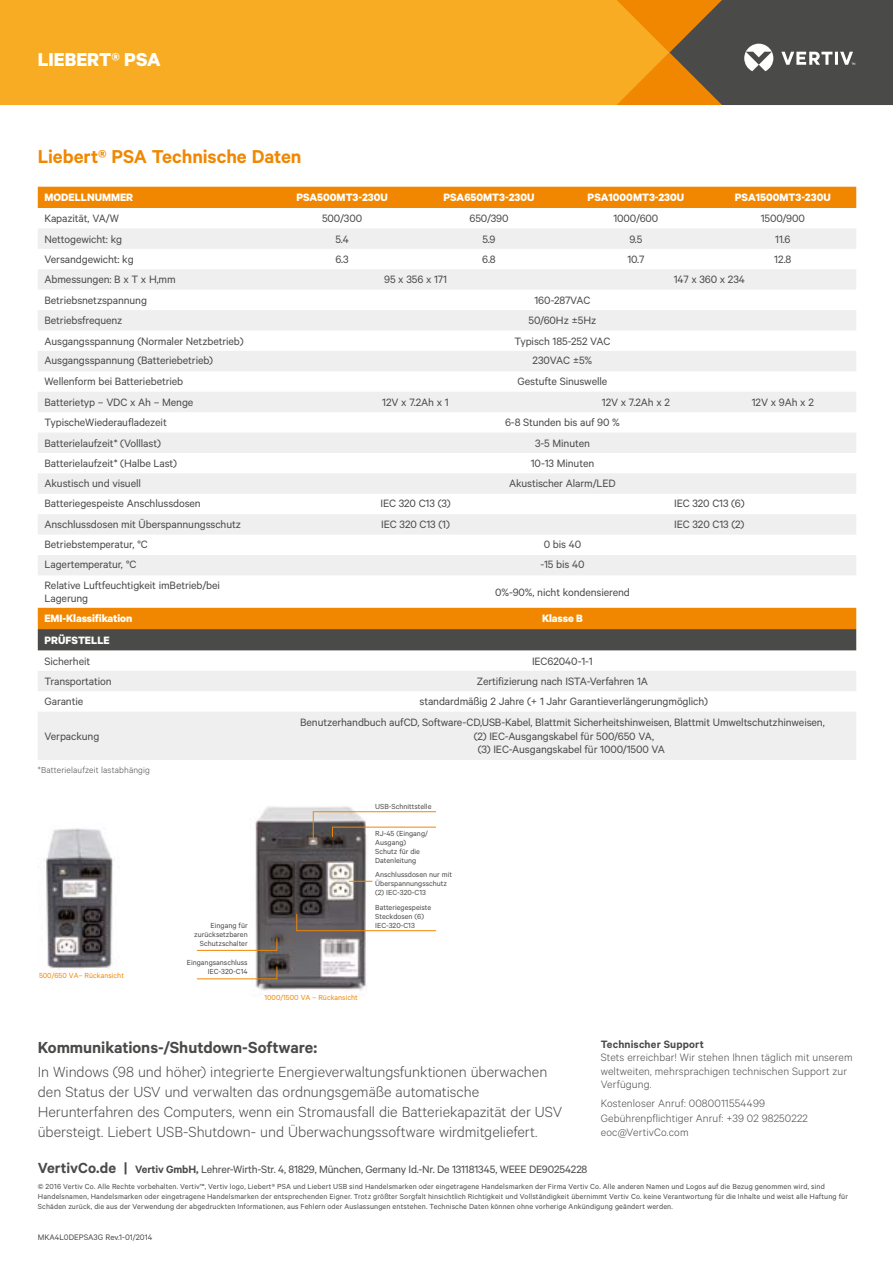
<style>
.page{position:relative;width:893px;height:1263px;background:#fff}
.page>*{position:absolute;margin:0;border:0;box-sizing:border-box;transform-origin:0 0}
.t1{font:600 21px "Calibre";color:#f18700}
.t2{font:700 21px "Calibre";color:#fff}
.t3{font:600 18px "Calibre";letter-spacing:-.005em;color:#4a4a49}
.t4{font:300 16.5px/19.8px "Calibre";color:#4a4a49}
.t5{font:12px/13.5px "Calibre";letter-spacing:-.01em;color:#4a4a49}
.t6{font:300 12px/13.5px "Calibre";letter-spacing:.01em;color:#4a4a49}
.t7{font:700 12px "Calibre";color:#fff}
.t8{font:600 12px "Calibre";letter-spacing:.015em;color:#4a4a49}
.t9{font:300 9.75px "Calibre";letter-spacing:.015em;color:#4a4a49}
.t10{font:9px "Calibre";color:#4a4a49}
.t11{font:8.25px/9px "Calibre";letter-spacing:.015em;color:#4a4a49}
.t12{font:8.25px "Calibre";color:#f18700}
.s1{font-weight:600;font-size:16.5px}
.s2{font-weight:600}
</style>
<div class="page">
<div style="left:0;top:0;width:595px;height:105px;background:#f8ac24"></div>
<svg style="left:595px;top:0;width:298px;height:105px;background:#88693b"></svg>
<div style="left:38px;top:187px;width:818px;height:21px;background:#f18700"></div>
<svg style="left:38px;top:229px;width:818px;height:531px;fill:#f0efef"></svg>
<svg style="left:38px;top:608px;width:818px;height:42px;background:#9d6824"></svg>
<img style="left:46px;top:828px;width:67px;height:142px">
<img style="left:249px;top:806px;width:122px;height:185px">
<svg style="left:349px;top:881px;width:23px;height:1px"></svg>
<svg style="left:296px;top:913px;width:140px;height:18px"></svg>
<svg style="left:196px;top:966px;width:82px;height:13px"></svg>
<svg style="left:313px;top:811px;width:123px;height:29px"></svg>
<svg style="left:196px;top:937px;width:82px;height:14px"></svg>
<h1 class="t2" style="left:38px;top:46px;width:124px">LIEBERT® PSA</h1>
<h1 class="t1" style="left:38px;top:144px;width:265px">Liebert® PSA Technische Daten</h1>
<p class="t7" style="left:45px;top:190px;width:90px">MODELLNUMMER</p>
<p class="t7" style="left:296px;top:190px;width:93px">PSA500MT3-230U</p>
<p class="t7" style="left:444px;top:190px;width:92px">PSA650MT3-230U</p>
<p class="t7" style="left:588px;top:190px;width:98px">PSA1000MT3-230U</p>
<p class="t7" style="left:735px;top:190px;width:97px">PSA1500MT3-230U</p>
<p class="t5" style="left:45px;top:211px;width:76px">Kapazität, VA/W</p>
<p class="t5" style="left:322px;top:211px;width:42px">500/300</p>
<p class="t5" style="left:469px;top:211px;width:41px">650/390</p>
<p class="t5" style="left:613px;top:211px;width:46px">1000/600</p>
<p class="t5" style="left:761px;top:211px;width:46px">1500/900</p>
<p class="t5" style="left:45px;top:232px;width:79px">Nettogewicht: kg</p>
<p class="t5" style="left:335px;top:232px;width:15px">5.4</p>
<p class="t5" style="left:482px;top:232px;width:15px">5.9</p>
<p class="t5" style="left:629px;top:232px;width:14px">9.5</p>
<p class="t5" style="left:775px;top:232px;width:17px">11.6</p>
<p class="t5" style="left:45px;top:252px;width:91px">Versandgewicht: kg</p>
<p class="t5" style="left:335px;top:252px;width:15px">6.3</p>
<p class="t5" style="left:482px;top:252px;width:15px">6.8</p>
<p class="t5" style="left:627px;top:252px;width:18px">10.7</p>
<p class="t5" style="left:774px;top:252px;width:19px">12.8</p>
<p class="t5" style="left:45px;top:272px;width:133px">Abmessungen: B x T x H,mm</p>
<p class="t5" style="left:384px;top:272px;width:64px">95 x 356 x 171</p>
<p class="t5" style="left:674px;top:272px;width:73px">147 x 360 x 234</p>
<p class="t5" style="left:45px;top:293px;width:104px">Betriebsnetzspannung</p>
<p class="t5" style="left:534px;top:293px;width:57px">160-287VAC</p>
<p class="t5" style="left:45px;top:313px;width:79px">Betriebsfrequenz</p>
<p class="t5" style="left:529px;top:313px;width:69px">50/60Hz ±5Hz</p>
<p class="t5" style="left:45px;top:334px;width:200px">Ausgangsspannung (Normaler Netzbetrieb)</p>
<p class="t5" style="left:514px;top:334px;width:98px">Typisch 185-252 VAC</p>
<p class="t5" style="left:45px;top:353px;width:170px">Ausgangsspannung (Batteriebetrieb)</p>
<p class="t5" style="left:533px;top:353px;width:61px">230VAC ±5%</p>
<p class="t5" style="left:45px;top:374px;width:140px">Wellenform bei Batteriebetrieb</p>
<p class="t5" style="left:518px;top:374px;width:91px">Gestufte Sinuswelle</p>
<p class="t5" style="left:45px;top:395px;width:150px">Batterietyp – VDC x Ah – Menge</p>
<p class="t5" style="left:382px;top:395px;width:68px">12V x 7.2Ah x 1</p>
<p class="t5" style="left:602px;top:395px;width:70px">12V x 7.2Ah x 2</p>
<p class="t5" style="left:752px;top:395px;width:64px">12V x 9Ah x 2</p>
<p class="t5" style="left:45px;top:415px;width:124px">TypischeWiederaufladezeit</p>
<p class="t5" style="left:505px;top:415px;width:116px">6-8 Stunden bis auf 90 %</p>
<p class="t5" style="left:45px;top:436px;width:118px">Batterielaufzeit* (Volllast)</p>
<p class="t5" style="left:535px;top:436px;width:56px">3-5 Minuten</p>
<p class="t5" style="left:45px;top:456px;width:134px">Batterielaufzeit* (Halbe Last)</p>
<p class="t5" style="left:531px;top:456px;width:65px">10-13 Minuten</p>
<p class="t5" style="left:45px;top:476px;width:98px">Akustisch und visuell</p>
<p class="t5" style="left:509px;top:476px;width:108px">Akustischer Alarm/LED</p>
<p class="t5" style="left:45px;top:496px;width:158px">Batteriegespeiste Anschlussdosen</p>
<p class="t5" style="left:380px;top:496px;width:72px">IEC 320 C13 (3)</p>
<p class="t5" style="left:674px;top:496px;width:72px">IEC 320 C13 (6)</p>
<p class="t5" style="left:45px;top:517px;width:198px">Anschlussdosen mit Überspannungsschutz</p>
<p class="t5" style="left:381px;top:517px;width:70px">IEC 320 C13 (1)</p>
<p class="t5" style="left:674px;top:517px;width:72px">IEC 320 C13 (2)</p>
<p class="t5" style="left:45px;top:537px;width:105px">Betriebstemperatur, °C</p>
<p class="t5" style="left:544px;top:537px;width:39px">0 bis 40</p>
<p class="t5" style="left:45px;top:557px;width:93px">Lagertemperatur, °C</p>
<p class="t5" style="left:540px;top:557px;width:46px">-15 bis 40</p>
<p class="t5" style="left:45px;top:578px;width:177px">Relative Luftfeuchtigkeit imBetrieb/bei<br>Lagerung</p>
<p class="t5" style="left:495px;top:585px;width:136px">0%-90%, nicht kondensierend</p>
<p class="t7" style="left:45px;top:611px;width:89px">EMI-Klassifikation</p>
<p class="t7" style="left:542px;top:611px;width:42px">Klasse B</p>
<p class="t7" style="left:45px;top:633px;width:67px">PRÜFSTELLE</p>
<p class="t5" style="left:45px;top:654px;width:47px">Sicherheit</p>
<p class="t5" style="left:532px;top:654px;width:62px">IEC62040-1-1</p>
<p class="t5" style="left:45px;top:674px;width:69px">Transportation</p>
<p class="t5" style="left:477px;top:674px;width:173px">Zertifizierung nach ISTA-Verfahren 1A</p>
<p class="t5" style="left:45px;top:694px;width:40px">Garantie</p>
<p class="t5" style="left:420px;top:694px;width:290px">standardmäßig 2 Jahre (+ 1 Jahr Garantieverlängerungmöglich)</p>
<p class="t5" style="left:45px;top:729px;width:56px">Verpackung</p>
<p class="t5" style="left:300px;top:715px;width:526px">Benutzerhandbuch aufCD, Software-CD,USB-Kabel, Blattmit Sicherheitshinweisen, Blattmit Umweltschutzhinweisen,</p>
<p class="t5" style="left:474px;top:729px;width:182px">(2) IEC-Ausgangskabel für 500/650 VA,</p>
<p class="t5" style="left:478px;top:742px;width:189px">(3) IEC-Ausgangskabel für 1000/1500 VA</p>
<p class="t9" style="left:38px;top:765px;width:114px">*Batterielaufzeit lastabhängig</p>
<p class="t12" style="left:39px;top:971px;width:86px">500/650 VA– Rückansicht</p>
<p class="t11" style="left:375px;top:801px;width:58px">USB-Schnittstelle</p>
<p class="t11" style="left:375px;top:829px;width:54px">RJ-45 (Eingang/<br>Ausgang)<br>Schutz für die<br>Datenleitung</p>
<p class="t11" style="left:375px;top:870px;width:78px">Anschlussdosen nur mit<br>Überspannungsschutz (2) IEC-320-C13</p>
<p class="t11" style="left:375px;top:902px;width:58px">Batteriegespeiste<br>Steckdosen (6)</p>
<p class="t11" style="left:211px;top:920px;width:39px">Eingang für</p>
<p class="t11" style="left:375px;top:920px;width:41px">IEC-320-C13</p>
<p class="t11" style="left:194px;top:929px;width:55px;text-align:right">zurücksetzbaren<br>Schutzschalter</p>
<p class="t11" style="left:187px;top:958px;width:62px;text-align:right">Eingangsanschluss<br>IEC-320-C14</p>
<p class="t12" style="left:264px;top:993px;width:95px">1000/1500 VA – Rückansicht</p>
<h2 class="t3" style="left:38px;top:1037px;width:281px">Kommunikations-/Shutdown-Software:</h2>
<p class="t4" style="left:38px;top:1061px;width:526px">In Windows (98 und höher) integrierte Energieverwaltungsfunktionen überwachen den Status der USV und verwalten das ordnungsgemäße automatische Herunterfahren des Computers, wenn ein Stromausfall die Batteriekapazität der USV übersteigt. Liebert USB-Shutdown- und Überwachungssoftware wirdmitgeliefert.</p>
<p class="t8" style="left:601px;top:1037px;width:105px">Technischer Support</p>
<p class="t6" style="left:601px;top:1050px;width:253px">Stets erreichbar! Wir stehen Ihnen täglich mit unserem weltweiten, mehrsprachigen technischen Support zur<br>Verfügung.</p>
<p class="t6" style="left:601px;top:1095px;width:209px;line-height:14.7px">Kostenloser Anruf: 0080011554499<br>Gebührenpflichtiger Anruf: +39 02 98250222 eoc@VertivCo.com</p>
<p class="t5" style="left:38px;top:1162px;width:551px"><span class="s1">VertivCo.de |</span> <span class="s2">Vertiv GmbH,</span> Lehrer-Wirth-Str. 4, 81829, München, Germany Id.-Nr. De 131181345, WEEE DE90254228</p>
<p class="t11" style="left:38px;top:1182px;width:812px;line-height:9.8px">© 2016 Vertiv Co. Alle Rechte vorbehalten. Vertiv™, Vertiv logo, Liebert® PSA und Liebert USB sind Handelsmarken oder eingetragene Handelsmarken der Firma Vertiv Co. Alle anderen Namen und Logos auf die Bezug genommen wird, sind<br>Handelsnamen, Handelsmarken oder eingetragene Handelsmarken der entsprechenden Eigner. Trotz größter Sorgfalt hinsichtlich Richtigkeit und Vollständigkeit übernimmt Vertiv Co. keine Verantwortung für die Inhalte und weist alle Haftung für<br>Schäden zurück, die aus der Verwendung der abgedruckten Informationen, aus Fehlern oder Auslassungen entstehen. Technische Daten können ohne vorherige Ankündigung geändert werden.</p>
<p class="t10" style="left:38px;top:1232px;width:116px">MKA4L0DEPSA3G Rev.1-01/2014</p>
</div>
